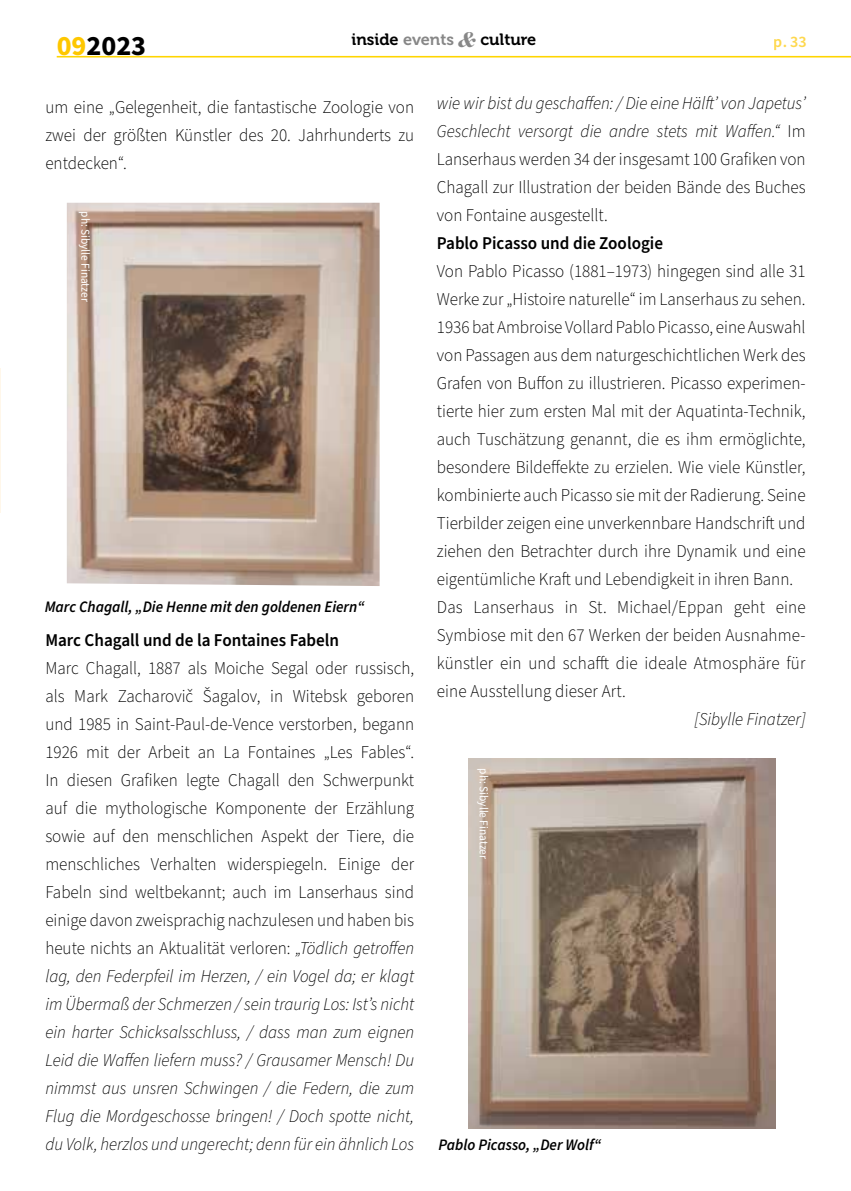
<style>
.page{position:relative;width:851px;height:1191px;background:#fff}
.page>*{position:absolute;margin:0;border:0;box-sizing:border-box;transform-origin:0 0}
.t1{font:700 28px "Source Sans Pro";color:#000}
.t2{font:300 18px/28px "Source Sans Pro";color:#000;text-align:justify;scale:.95 1}
.t3{font:600 18px "Source Sans Pro";color:#000;scale:.95 1}
.t4{font:italic 300 18px "Source Sans Pro";color:#000;scale:.95 1}
.t5{font:16.4px "Museo 700";color:#000}
.t6{font:italic 600 16px "Source Sans Pro";color:#000;scale:.95 1}
.t7{font:600 16px "Source Sans Pro";color:#fec700}
.t8{font:12px "Source Sans Pro";color:#fff;scale:.95 1}
.s1{color:#fec700}
.s2{color:#878787}
.s3{font-family:"Surveyor Display";font-weight:700;font-style:italic;font-size:24.4px;color:#878787}
.s4{font-style:italic}
</style>
<div class="page">
<hr style="left:57px;top:56px;width:793px;height:1px;background:#ffd500">
<hr style="left:0;top:369px;width:1px;height:144px;background:#fff7ea">
<img style="left:67px;top:203px;width:312px;height:383px">
<img style="left:468px;top:758px;width:306px;height:370px">
<h1 class="t1" style="left:57px;top:27px;width:91px"><span class="s1">09</span>2023</h1>
<p class="t5" style="left:351px;top:30px;width:186px">inside <span class="s2">events</span> <span class="s3">&amp;</span> culture</p>
<p class="t7" style="left:773px;top:31px;width:34px">p. 33</p>
<p class="t2" style="left:45px;top:94px;width:389px">um eine „Gelegenheit, die fantastische Zoologie von zwei der größten Künstler des 20. Jahrhunderts zu entdecken“.</p>
<p class="t8" style="left:94px;top:211px;width:97px;rotate:90deg">ph: Sibylle Finatzer</p>
<p class="t6" style="left:45px;top:596px;width:338px">Marc Chagall, „Die Henne mit den goldenen Eiern“</p>
<p class="t3" style="left:45px;top:627px;width:311px">Marc Chagall und de la Fontaines Fabeln</p>
<p class="t2" style="left:45px;top:654px;width:389px">Marc Chagall, 1887 als Moiche Segal oder russisch, als Mark Zacharovič Šagalov, in Witebsk geboren und 1985 in Saint-Paul-de-Vence verstorben, begann 1926 mit der Arbeit an La Fontaines „Les Fables“.<br>In diesen Grafiken legte Chagall den Schwerpunkt auf die mythologische Komponente der Erzählung sowie auf den menschlichen Aspekt der Tiere, die menschliches Verhalten widerspiegeln. Einige der Fabeln sind weltbekannt; auch im Lanserhaus sind einige davon zweisprachig nachzulesen und haben bis heute nichts an Aktualität verloren: <span class="s4">„Tödlich getroffen lag, den Federpfeil im Herzen, / ein Vogel da; er klagt im Übermaß der Schmerzen / sein traurig Los: Ist’s nicht ein harter Schicksalsschluss, / dass man zum eignen Leid die Waffen liefern muss? / Grausamer Mensch! Du nimmst aus unsren Schwingen / die Federn, die zum Flug die Mordgeschosse bringen! / Doch spotte nicht, du Volk, herzlos und ungerecht; denn für ein ähnlich Los</span></p>
<p class="t2" style="left:437px;top:90px;width:389px"><span class="s4">wie wir bist du geschaffen: / Die eine Hälftʼ von Japetusʼ Geschlecht versorgt die andre stets mit Waffen.“</span> Im Lanserhaus werden 34 der insgesamt 100 Grafiken von Chagall zur Illustration der beiden Bände des Buches von Fontaine ausgestellt.</p>
<p class="t3" style="left:437px;top:231px;width:240px">Pablo Picasso und die Zoologie</p>
<p class="t2" style="left:437px;top:258px;width:389px;text-align:left">Von Pablo Picasso (1881–1973) hingegen sind alle 31<br>Werke zur „Histoire naturelle“ im Lanserhaus zu sehen.<br>1936 bat Ambroise Vollard Pablo Picasso, eine Auswahl von Passagen aus dem naturgeschichtlichen Werk des Grafen von Buffon zu illustrieren. Picasso experimen&shy;tierte hier zum ersten Mal mit der Aquatinta-Technik, auch Tuschätzung genannt, die es ihm ermöglichte, besondere Bildeffekte zu erzielen. Wie viele Künstler, kombinierte auch Picasso sie mit der Radierung. Seine Tierbilder zeigen eine unverkennbare Handschrift und ziehen den Betrachter durch ihre Dynamik und eine eigentümliche Kraft und Lebendigkeit in ihren Bann.<br>Das Lanserhaus in St. Michael/Eppan geht eine Symbiose mit den 67 Werken der beiden Ausnahme&shy;künstler ein und schafft die ideale Atmosphäre für eine Ausstellung dieser Art.</p>
<p class="t4" style="left:694px;top:707px;width:118px">[Sibylle Finatzer]</p>
<p class="t8" style="left:492px;top:768px;width:97px;rotate:90deg">ph: Sibylle Finatzer</p>
<p class="t6" style="left:438px;top:1134px;width:173px">Pablo Picasso, „Der Wolf“</p>
</div>
